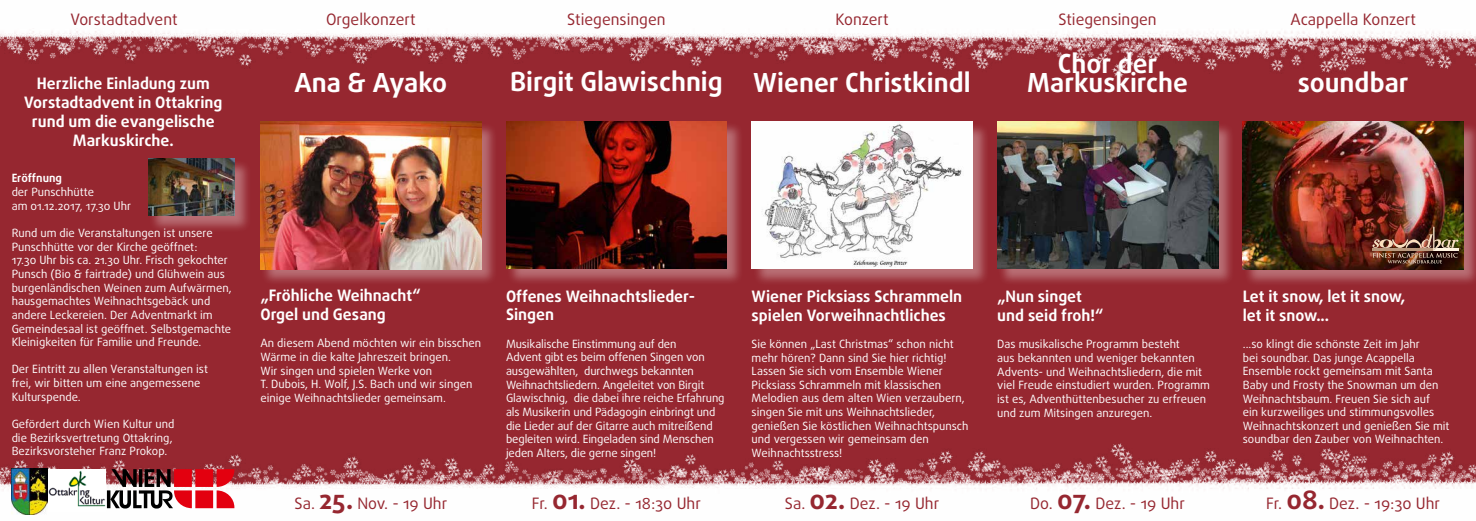
<style>
.page{position:relative;width:1476px;height:521px;background:#fff}
.page>*{position:absolute;margin:0;border:0;box-sizing:border-box;transform-origin:0 0}
.t1{font:700 26.25px/19.2px "Daxline Pro";color:#fff;text-align:center}
.t2{font:700 15.75px/18.9px "Daxline Pro";color:#fff}
.t3{font:15.75px "Daxline Pro";color:#962730}
.t4{font:11.38px/13.7px "Daxline Pro";color:#fff}
.t5{font:700 11.38px "Daxline Pro";color:#fff}
.s1{font-weight:700;font-size:26.25px}
</style>
<div class="page">
<img style="left:0;top:31px;width:1476px;height:478px">
<div style="left:752px;top:122px;width:237px;height:164px;background:#fff;opacity:.33"></div>
<img style="left:752px;top:122px;width:220px;height:147px">
<div style="left:261px;top:122px;width:237px;height:164px;background:#fff;opacity:.33"></div>
<img style="left:260px;top:122px;width:221px;height:147px">
<div style="left:1243px;top:122px;width:233px;height:164px;background:#fff;opacity:.33"></div>
<img style="left:1243px;top:122px;width:220px;height:148px">
<div style="left:997px;top:122px;width:238px;height:164px;background:#fff;opacity:.33"></div>
<img style="left:997px;top:122px;width:221px;height:147px">
<div style="left:506px;top:122px;width:238px;height:164px;background:#fff;opacity:.33"></div>
<img style="left:506px;top:121px;width:221px;height:148px">
<img style="left:1372px;top:227px;width:86px;height:37px">
<img style="left:11px;top:469px;width:37px;height:46px">
<img style="left:48px;top:469px;width:58px;height:40px">
<svg style="left:107px;top:469px;width:127px;height:39px"></svg>
<div style="left:149px;top:159px;width:103px;height:74px;background:#fff;opacity:.33"></div>
<img style="left:148px;top:159px;width:86px;height:57px">
<h2 class="t3" style="left:70px;top:9px;width:109px">Vorstadtadvent</h2>
<h2 class="t2" style="left:24px;top:74px;width:200px;text-align:center">Herzliche Einladung zum<br>Vorstadtadvent in Ottakring rund um die evangelische<br>Markuskirche.</h2>
<p class="t5" style="left:12px;top:171px;width:52px">Eröffnung</p>
<p class="t4" style="left:12px;top:185px;width:121px">der Punschhütte<br>am 01.12.2017, 17.30 Uhr</p>
<p class="t4" style="left:12px;top:226px;width:221px">Rund um die Veranstaltungen ist unsere Punschhütte vor der Kirche geöffnet:<br>17.30 Uhr bis ca. 21.30 Uhr. Frisch gekochter Punsch (Bio &amp; fairtrade) und Glühwein aus burgenländischen Weinen zum Aufwärmen, hausgemachtes Weihnachtsgebäck und andere Leckereien. Der Adventmarkt im Gemeindesaal ist geöffnet. Selbstgemachte Kleinigkeiten für Familie und Freunde.</p>
<p class="t4" style="left:12px;top:363px;width:198px">Der Eintritt zu allen Veranstaltungen ist frei, wir bitten um eine angemessene<br>Kulturspende.</p>
<p class="t4" style="left:12px;top:417px;width:164px">Gefördert durch Wien Kultur und die Bezirksvertretung Ottakring,<br>Bezirksvorsteher Franz Prokop.</p>
<h2 class="t3" style="left:326px;top:9px;width:91px">Orgelkonzert</h2>
<h2 class="t3" style="left:567px;top:9px;width:100px">Stiegensingen</h2>
<h2 class="t3" style="left:835px;top:9px;width:55px">Konzert</h2>
<h2 class="t3" style="left:1058px;top:9px;width:100px">Stiegensingen</h2>
<h1 class="t1" style="left:510px;top:73px;width:214px">Birgit Glawischnig</h1>
<h1 class="t1" style="left:294px;top:73px;width:154px">Ana &amp; Ayako</h1>
<h1 class="t1" style="left:753px;top:73px;width:219px">Wiener Christkindl</h1>
<h1 class="t1" style="left:1027px;top:54px;width:162px">Chor der<br>Markuskirche</h1>
<h2 class="t2" style="left:260px;top:286px;width:162px">„Fröhliche Weihnacht“<br>Orgel und Gesang</h2>
<p class="t4" style="left:260px;top:337px;width:222px">An diesem Abend möchten wir ein bisschen Wärme in die kalte Jahreszeit bringen.<br>Wir singen und spielen Werke von<br>T. Dubois, H. Wolf, J.S. Bach und wir singen einige Weihnachtslieder gemeinsam.</p>
<h2 class="t2" style="left:506px;top:287px;width:191px">Offenes Weihnachtslieder-<br>Singen</h2>
<p class="t4" style="left:506px;top:337px;width:220px">Musikalische Einstimmung auf den<br>Advent gibt es beim offenen Singen von ausgewählten, durchwegs bekannten Weihnachtsliedern. Angeleitet von Birgit Glawischnig, die dabei ihre reiche Erfahrung als Musikerin und Pädagogin einbringt und die Lieder auf der Gitarre auch mitreißend begleiten wird. Eingeladen sind Menschen jeden Alters, die gerne singen!</p>
<h2 class="t2" style="left:752px;top:287px;width:212px">Wiener Picksiass Schrammeln spielen Vorweihnachtliches</h2>
<p class="t4" style="left:752px;top:337px;width:218px">Sie können „Last Christmas“ schon nicht mehr hören? Dann sind Sie hier richtig!<br>Lassen Sie sich vom Ensemble Wiener Picksiass Schrammeln mit klassischen Melodien aus dem alten Wien verzaubern, singen Sie mit uns Weihnachtslieder, genießen Sie köstlichen Weihnachtspunsch und vergessen wir gemeinsam den Weihnachtsstress!</p>
<h2 class="t2" style="left:997px;top:287px;width:108px">„Nun singet und seid froh!“</h2>
<p class="t4" style="left:997px;top:337px;width:214px">Das musikalische Programm besteht<br>aus bekannten und weniger bekannten Advents- und Weihnachtsliedern, die mit viel Freude einstudiert wurden. Programm ist es, Adventhüttenbesucher zu erfreuen und zum Mitsingen anzuregen.</p>
<h2 class="t3" style="left:294px;top:492px;width:154px">Sa. <span class="s1">25.</span> Nov. - 19 Uhr</h2>
<h2 class="t3" style="left:532px;top:492px;width:171px">Fr. <span class="s1">01.</span> Dez. - 18:30 Uhr</h2>
<h2 class="t3" style="left:785px;top:492px;width:156px">Sa. <span class="s1">02.</span> Dez. - 19 Uhr</h2>
<h2 class="t3" style="left:1030px;top:492px;width:156px">Do. <span class="s1">07.</span> Dez. - 19 Uhr</h2>
<h2 class="t3" style="left:1290px;top:9px;width:127px">Acappella Konzert</h2>
<h1 class="t1" style="left:1297px;top:73px;width:113px">soundbar</h1>
<h2 class="t2" style="left:1243px;top:287px;width:164px">Let it snow, let it snow, let it snow...</h2>
<p class="t4" style="left:1243px;top:337px;width:208px">...so klingt die schönste Zeit im Jahr<br>bei soundbar. Das junge Acappella Ensemble rockt gemeinsam mit Santa Baby und Frosty the Snowman um den Weihnachtsbaum. Freuen Sie sich auf<br>ein kurzweiliges und stimmungsvolles Weihnachtskonzert und genießen Sie mit soundbar den Zauber von Weihnachten.</p>
<h2 class="t3" style="left:1266px;top:492px;width:175px">Fr. <span class="s1">08.</span> Dez. - 19:30 Uhr</h2>
</div>
